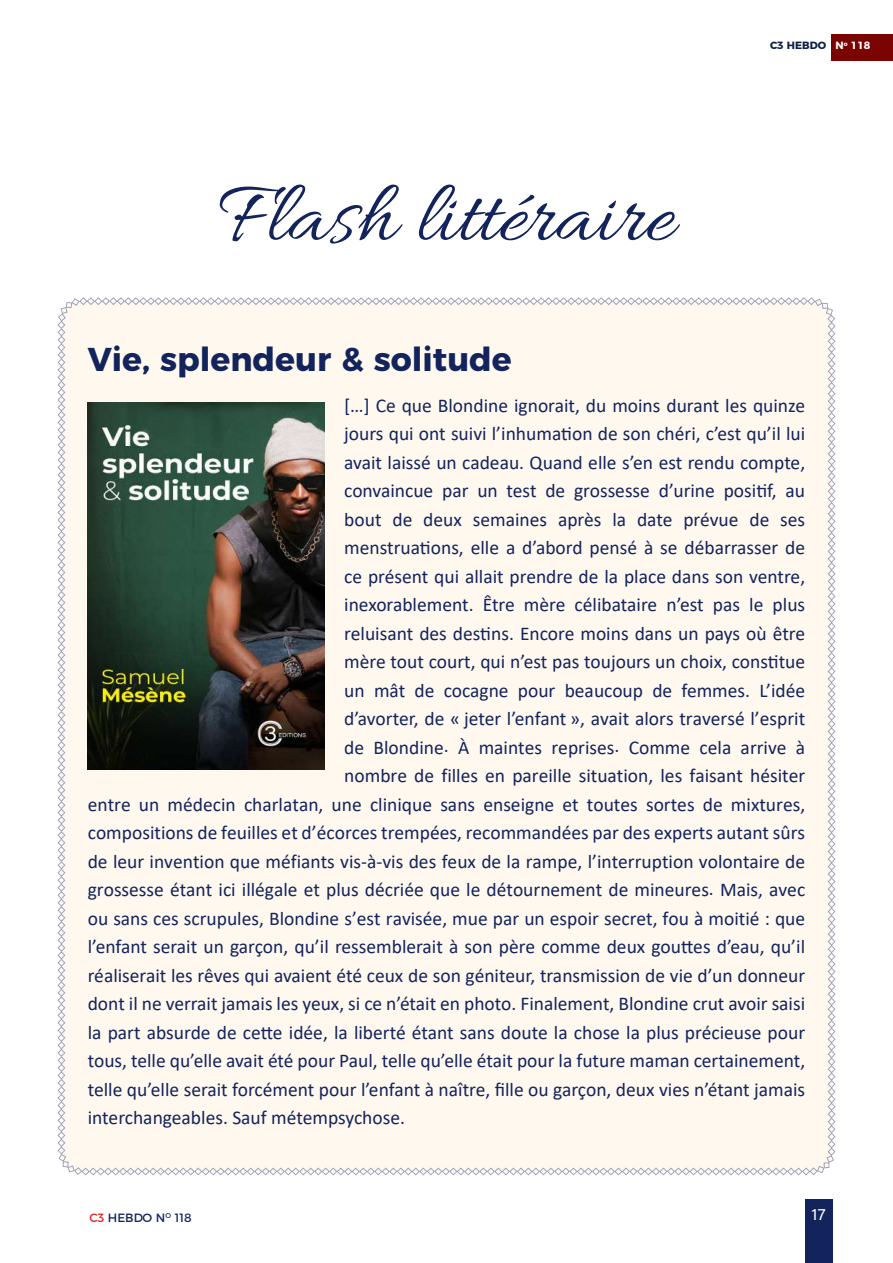
<style>
.page{position:relative;width:893px;height:1263px;background:#fff}
.page>*{position:absolute;margin:0;border:0;box-sizing:border-box;transform-origin:0 0}
.t1{font:90px "Allura";color:#13235c}
.t2{font:700 33px "Montserrat";color:#13235c}
.t3{font:19.5px "Calibri";color:#13235c}
.t4{font:16.5px "Acumin Pro";color:#fff}
.t5{font:12px "Montserrat";color:#13235c}
.t6{font:700 10.5px "Montserrat";color:#0e2049}
.s1{color:#fff}
.s2{color:#e12020}
.s3{color:#142768}
</style>
<div class="page">
<div style="left:831px;top:34px;width:62px;height:26px;background:#790400"></div>
<div style="left:805px;top:1199px;width:27px;height:64px;background:#13235c"></div>
<div style="left:57px;top:297px;width:779px;height:879px;background:#fef8ef"></div>
<img style="left:88px;top:402px;width:236px;height:368px">
<h1 class="t1" style="left:219px;top:166px;width:457px">Flash littéraire</h1>
<p class="t6" style="left:770px;top:37px;width:102px">C3 HEBDO <span class="s1">N</span><sup>o</sup> <span class="s1">118</span></p>
<h2 class="t2" style="left:88px;top:332px;width:426px">Vie, splendeur &amp; solitude</h2>
<p class="t3" style="left:344px;top:392px;width:462px">[…] Ce que Blondine ignorait, du moins durant les quinze</p>
<p class="t3" style="left:344px;top:420px;width:462px">jours qui ont suivi l’inhumation de son chéri, c’est qu’il lui</p>
<p class="t3" style="left:344px;top:449px;width:462px">avait laissé un cadeau. Quand elle s’en est rendu compte,</p>
<p class="t3" style="left:344px;top:477px;width:462px">convaincue par un test de grossesse d’urine positif, au</p>
<p class="t3" style="left:344px;top:506px;width:462px">bout de deux semaines après la date prévue de ses</p>
<p class="t3" style="left:344px;top:534px;width:462px">menstruations, elle a d’abord pensé à se débarrasser de</p>
<p class="t3" style="left:344px;top:563px;width:462px">ce présent qui allait prendre de la place dans son ventre,</p>
<p class="t3" style="left:344px;top:591px;width:462px">inexorablement. Être mère célibataire n’est pas le plus</p>
<p class="t3" style="left:344px;top:620px;width:462px">reluisant des destins. Encore moins dans un pays où être</p>
<p class="t3" style="left:344px;top:648px;width:462px">mère tout court, qui n’est pas toujours un choix, constitue</p>
<p class="t3" style="left:344px;top:677px;width:462px">un mât de cocagne pour beaucoup de femmes. L’idée</p>
<p class="t3" style="left:344px;top:705px;width:462px">d’avorter, de « jeter l’enfant », avait alors traversé l’esprit</p>
<p class="t3" style="left:344px;top:734px;width:462px">de Blondine. À maintes reprises. Comme cela arrive à</p>
<p class="t3" style="left:344px;top:762px;width:462px">nombre de filles en pareille situation, les faisant hésiter</p>
<p class="t3" style="left:88px;top:791px;width:719px">entre un médecin charlatan, une clinique sans enseigne et toutes sortes de mixtures,</p>
<p class="t3" style="left:88px;top:819px;width:719px">compositions de feuilles et d’écorces trempées, recommandées par des experts autant sûrs</p>
<p class="t3" style="left:88px;top:848px;width:719px">de leur invention que méfiants vis-à-vis des feux de la rampe, l’interruption volontaire de</p>
<p class="t3" style="left:88px;top:876px;width:719px">grossesse étant ici illégale et plus décriée que le détournement de mineures. Mais, avec</p>
<p class="t3" style="left:88px;top:905px;width:719px">ou sans ces scrupules, Blondine s’est ravisée, mue par un espoir secret, fou à moitié : que</p>
<p class="t3" style="left:88px;top:933px;width:719px">l’enfant serait un garçon, qu’il ressemblerait à son père comme deux gouttes d’eau, qu’il</p>
<p class="t3" style="left:88px;top:962px;width:719px">réaliserait les rêves qui avaient été ceux de son géniteur, transmission de vie d’un donneur</p>
<p class="t3" style="left:88px;top:990px;width:719px">dont il ne verrait jamais les yeux, si ce n’était en photo. Finalement, Blondine crut avoir saisi</p>
<p class="t3" style="left:88px;top:1019px;width:719px">la part absurde de cette idée, la liberté étant sans doute la chose la plus précieuse pour</p>
<p class="t3" style="left:88px;top:1047px;width:719px">tous, telle qu’elle avait été pour Paul, telle qu’elle était pour la future maman certainement,</p>
<p class="t3" style="left:88px;top:1076px;width:719px">telle qu’elle serait forcément pour l’enfant à naître, fille ou garçon, deux vies n’étant jamais</p>
<p class="t3" style="left:88px;top:1104px;width:319px">interchangeables. Sauf métempsychose.</p>
<p class="t5" style="left:89px;top:1208px;width:104px"><span class="s2">C3</span> HEBDO <span class="s3">N</span><sup>O</sup> <span class="s3">118</span></p>
<p class="t4" style="left:812px;top:1203px;width:16px">17</p>
</div>
